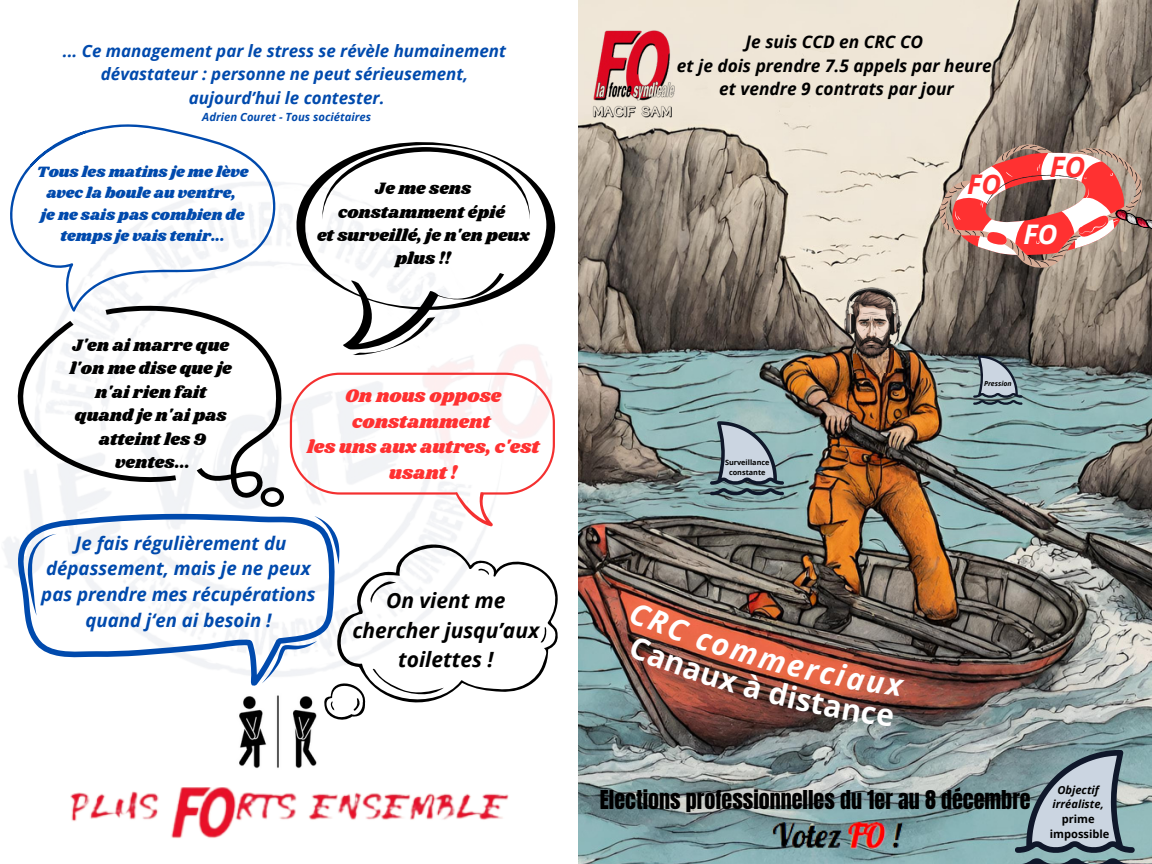
<style>
.page{position:relative;width:1152px;height:864px;background:#fff}
.page>*{position:absolute;margin:0;border:0;box-sizing:border-box;transform-origin:0 0}
.t1{font:italic 700 28.2px "Open Sans";color:#ff3131}
.t2{font:italic 700 27px "Open Sans";color:#fff}
.t3{font:italic 700 27px "Open Sans";color:#ff3131}
.t4{font:22.05px "Anton";color:#000}
.t5{font:italic 700 21px/29.2px "Open Sans";color:#000;text-align:center}
.t6{font:18.75px/25.5px "Shrikhand";color:#ff3131;text-align:center}
.t7{font:italic 700 18.6px/25.8px "Open Sans";color:#004aad;text-align:center}
.t8{font:17.25px/23.4px "Shrikhand";color:#000;text-align:center}
.t9{font:italic 700 17.25px "Open Sans";color:#000}
.t10{font:17.1px/23.4px "Shrikhand";color:#000;text-align:center}
.t11{font:italic 700 16.95px "Open Sans";color:#004aad}
.t12{font:15.6px/21.5px "Shrikhand";color:#004aad;text-align:center}
.t13{font:italic 700 11.25px "Open Sans";color:#004aad}
.t14{font:italic 700 11.1px "Open Sans";color:#000}
.t15{font:700 11.1px "Open Sans";color:#000}
.t16{font:700 7.35px/9.8px "Open Sans";color:#000;text-align:center}
.t17{font:italic 700 6.9px "Open Sans";color:#000}
</style>
<div class="page">
<img style="left:578px;top:0;width:574px;height:864px">
<svg style="left:939px;top:144px;width:213px;height:124px;background:#c0867e"></svg>
<svg style="left:1015px;top:750px;width:120px;height:114px;background:#8fa1aa"></svg>
<svg style="left:907px;top:290px;width:2px;height:51px"></svg>
<img style="left:842px;top:286px;width:65px;height:90px">
<img style="left:854px;top:349px;width:39px;height:23px">
<img style="left:591px;top:26px;width:86px;height:95px">
<svg style="left:973px;top:355px;width:49px;height:50px;background:#819199"></svg>
<svg style="left:710px;top:421px;width:74px;height:74px;background:#8c9fa7"></svg>
<img style="left:761px;top:812px;width:152px;height:52px">
<img style="left:70px;top:787px;width:439px;height:52px">
<div style="left:705px;top:49px;width:202px;height:68px;background:#efe6d7"></div>
<svg style="left:292px;top:142px;width:263px;height:208px"></svg>
<svg style="left:322px;top:147px;width:208px;height:73px"></svg>
<svg style="left:352px;top:316px;width:84px;height:39px"></svg>
<svg style="left:17px;top:312px;width:270px;height:195px"></svg>
<svg style="left:290px;top:373px;width:265px;height:154px"></svg>
<svg style="left:10px;top:124px;width:267px;height:188px"></svg>
<svg style="left:18px;top:514px;width:318px;height:172px"></svg>
<svg style="left:28px;top:534px;width:29px;height:82px"></svg>
<svg style="left:314px;top:516px;width:25px;height:49px"></svg>
<svg style="left:262px;top:641px;width:55px;height:42px"></svg>
<img style="left:239px;top:695px;width:78px;height:74px">
<svg style="left:322px;top:538px;width:236px;height:182px"></svg>
<img style="left:629px;top:601px;width:276px;height:126px">
<p class="t11" style="left:63px;top:38px;width:445px">... Ce management par le stress se révèle humainement</p>
<p class="t11" style="left:101px;top:62px;width:369px">dévastateur : personne ne peut sérieusement,</p>
<p class="t11" style="left:189px;top:85px;width:197px">aujourd’hui le contester.</p>
<p class="t13" style="left:202px;top:109px;width:170px">Adrien Couret - Tous sociétaires</p>
<p class="t12" style="left:37px;top:162px;width:213px">Tous les matins je me lève avec la boule au ventre,</p>
<p class="t12" style="left:41px;top:204px;width:205px">je ne sais pas combien de temps je vais tenir...</p>
<p class="t8" style="left:73px;top:334px;width:158px">J'en ai marre que</p>
<p class="t8" style="left:70px;top:358px;width:163px">l'on me dise que je</p>
<p class="t8" style="left:95px;top:381px;width:113px">n'ai rien fait</p>
<p class="t8" style="left:75px;top:404px;width:153px">quand je n'ai pas</p>
<p class="t8" style="left:99px;top:428px;width:109px">atteint les 9 ventes...</p>
<p class="t10" style="left:338px;top:178px;width:168px">Je me sens constamment épié</p>
<p class="t10" style="left:317px;top:224px;width:214px">et surveillé, je n'en peux plus !!</p>
<p class="t6" style="left:345px;top:384px;width:158px">On nous oppose constamment</p>
<p class="t6" style="left:307px;top:435px;width:234px">les uns aux autres, c'est usant !</p>
<p class="t7" style="left:41px;top:529px;width:276px">Je fais régulièrement du dépassement, mais je ne peux pas prendre mes récupérations quand j‘en ai besoin !</p>
<p class="t5" style="left:352px;top:586px;width:188px">On vient me chercher jusqu’aux toilettes !</p>
<p class="t9" style="left:746px;top:29px;width:179px">Je suis CCD en CRC CO</p>
<p class="t9" style="left:677px;top:53px;width:316px">et je dois prendre 7.5 appels par heure</p>
<p class="t9" style="left:719px;top:77px;width:236px">et vendre 9 contrats par jour</p>
<p class="t3" style="left:967px;top:165px;width:35px">FO</p>
<p class="t1" style="left:1050px;top:147px;width:37px">FO</p>
<p class="t2" style="left:1024px;top:216px;width:35px">FO</p>
<p class="t16" style="left:725px;top:457px;width:46px">Surveillance constante</p>
<p class="t17" style="left:984px;top:379px;width:29px">Pression</p>
<p class="t4" style="left:600px;top:784px;width:432px">Elections professionnelles du 1er au 8 décembre</p>
<p class="t14" style="left:1057px;top:782px;width:43px">Objectif</p>
<p class="t14" style="left:1053px;top:797px;width:53px">irréaliste,</p>
<p class="t15" style="left:1062px;top:811px;width:34px">prime</p>
<p class="t15" style="left:1050px;top:826px;width:61px">impossible</p>
</div>
